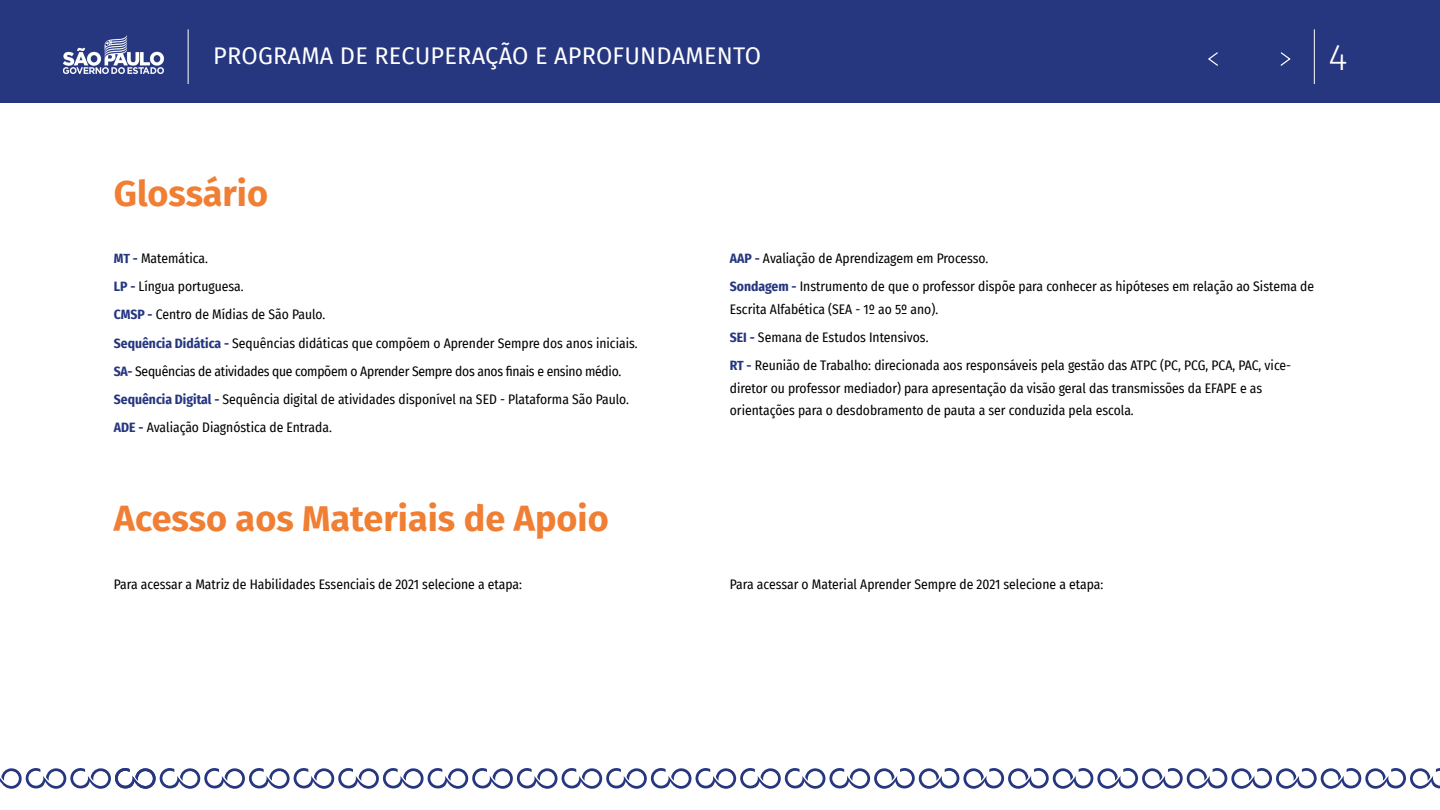
<style>
.page{position:relative;width:1440px;height:810px;background:#fff}
.page>*{position:absolute;margin:0;border:0;box-sizing:border-box;transform-origin:0 0}
.t1{font:300 36.83px "Fira Sans";color:#fff}
.t2{font:700 36px "Fira Sans";color:#f07e33}
.t3{font:23.55px "Fira Sans";letter-spacing:.01em;color:#fff}
.t4{font:13.5px/28.1px "Fira Sans Condensed";color:#000}
.s1{font-weight:700;color:#263780}
</style>
<div class="page">
<svg style="left:0;top:768px;width:1440px;height:21px"></svg>
<div style="left:0;top:0;width:1440px;height:103px;background:#263780"></div>
<hr style="left:1314px;top:29px;width:1px;height:55px;background:#fff">
<svg style="left:1208px;top:52px;width:10px;height:14px"></svg>
<svg style="left:1280px;top:52px;width:11px;height:14px"></svg>
<img style="left:64px;top:36px;width:100px;height:37px">
<hr style="left:188px;top:29px;width:1px;height:55px;background:#fff">
<h3 class="t3" style="left:213px;top:38px;width:549px">PROGRAMA DE RECUPERAÇÃO E APROFUNDAMENTO</h3>
<h1 class="t1" style="left:1329px;top:32px;width:21px">4</h1>
<h2 class="t2" style="left:114px;top:164px;width:156px">Glossário</h2>
<p class="t4" style="left:114px;top:244px;width:525px"><span class="s1">MT -</span> Matemática.<br><span class="s1">LP -</span> Língua portuguesa.<br><span class="s1">CMSP -</span> Centro de Mídias de São Paulo.<br><span class="s1">Sequência Didática -</span> Sequências didáticas que compõem o Aprender Sempre dos anos iniciais.<br><span class="s1">SA-</span> Sequências de atividades que compõem o Aprender Sempre dos anos finais e ensino médio.<br><span class="s1">Sequência Digital -</span> Sequência digital de atividades disponível na SED - Plataforma São Paulo.<br><span class="s1">ADE -</span> Avaliação Diagnóstica de Entrada.</p>
<p class="t4" style="left:730px;top:244px;width:586px"><span class="s1">AAP -</span> Avaliação de Aprendizagem em Processo.<br><span class="s1">Sondagem -</span> Instrumento de que o professor dispõe para conhecer as hipóteses em relação ao Sistema de</p>
<p class="t4" style="left:730px;top:295px;width:563px">Escrita Alfabética (SEA - 1º ao 5º ano).<br><span class="s1">SEI -</span> Semana de Estudos Intensivos.<br><span class="s1">RT -</span> Reunião de Trabalho: direcionada aos responsáveis pela gestão das ATPC (PC, PCG, PCA, PAC, vice-</p>
<p class="t4" style="left:730px;top:376px;width:534px;line-height:22.5px">diretor ou professor mediador) para apresentação da visão geral das transmissões da EFAPE e as orientações para o desdobramento de pauta a ser conduzida pela escola.</p>
<h2 class="t2" style="left:114px;top:488px;width:496px">Acesso aos Materiais de Apoio</h2>
<p class="t4" style="left:114px;top:570px;width:410px">Para acessar a Matriz de Habilidades Essenciais de 2021 selecione a etapa:</p>
<p class="t4" style="left:730px;top:570px;width:375px">Para acessar o Material Aprender Sempre de 2021 selecione a etapa:</p>
</div>
